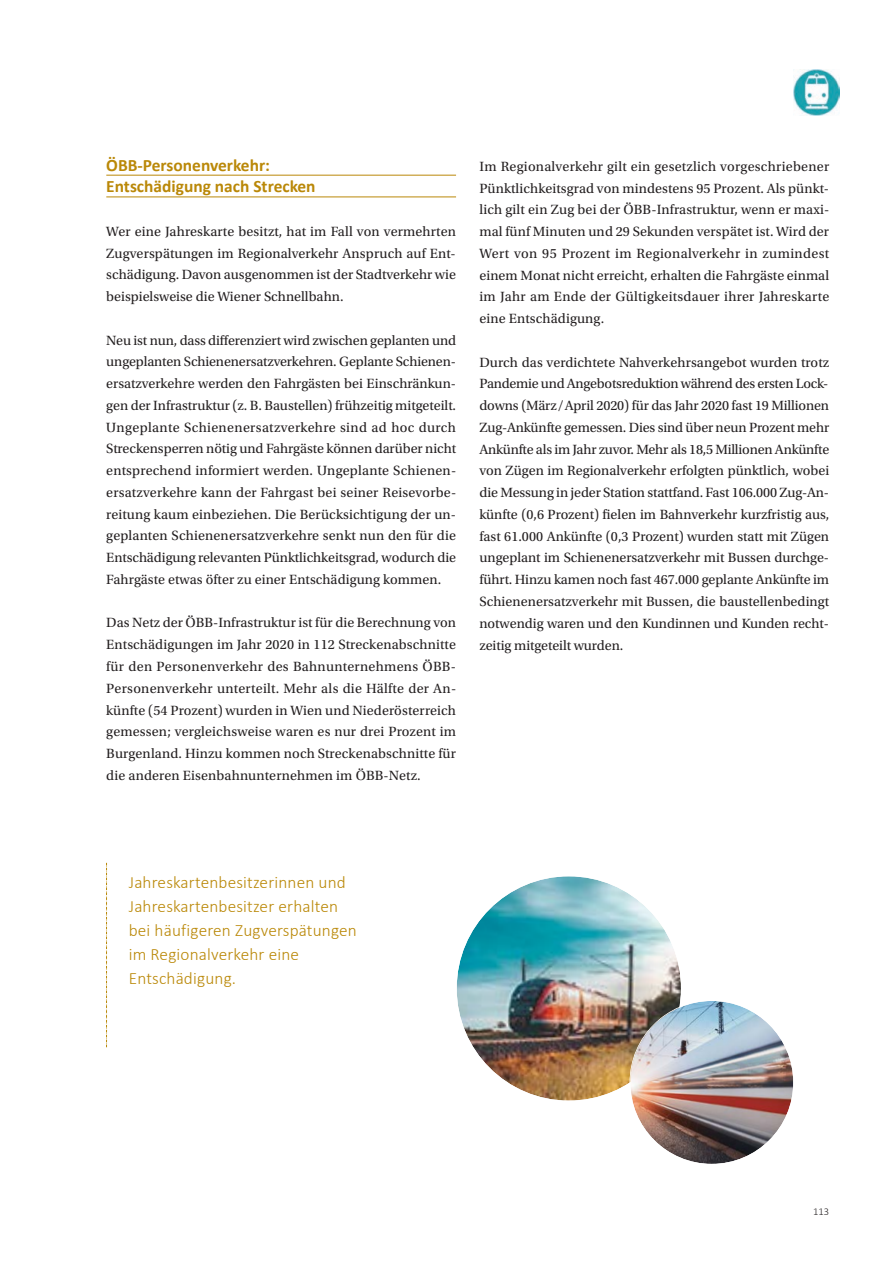
<style>
.page{position:relative;width:893px;height:1263px;background:#fff}
.page>*{position:absolute;margin:0;border:0;box-sizing:border-box;transform-origin:0 0}
.t1{font:700 17.4px "Calibri";color:#ba8808}
.t2{font:300 17.25px "Calibri";letter-spacing:.01em;color:#ba8808}
.t3{font:14.1px/21.8px "Utopia Std";letter-spacing:.005em;color:#231f20;text-align:justify}
.t4{font:300 10.5px "Calibri";color:#231f20}
</style>
<div class="page">
<hr style="left:106px;top:175px;width:350px;height:1px;background:#ba8808">
<hr style="left:106px;top:197px;width:350px;height:1px;background:#ba8808">
<img style="left:794px;top:70px;width:45px;height:45px">
<svg style="left:106px;top:863px;width:1px;height:184px"></svg>
<img style="left:457px;top:876px;width:224px;height:224px;border-radius:50%">
<img style="left:630px;top:1001px;width:163px;height:163px;border-radius:50%">
<p class="t1" style="left:106px;top:158px;width:165px">ÖBB‐Personenverkehr:</p>
<p class="t1" style="left:106px;top:179px;width:211px">Entschädigung nach Strecken</p>
<p class="t3" style="left:106px;top:222px;width:351px">Wer eine Jahreskarte besitzt, hat im Fall von vermehrten Zugverspätungen im Regionalverkehr Anspruch auf Ent&shy;schädigung. Davon ausgenommen ist der Stadtverkehr wie beispielsweise die Wiener Schnellbahn.</p>
<p class="t3" style="left:106px;top:330px;width:351px">Neu ist nun, dass differenziert wird zwischen geplanten und ungeplanten Schienenersatzverkehren. Geplante Schienen&shy;ersatzverkehre werden den Fahrgästen bei Einschränkun&shy;gen der Infrastruktur (z. B. Baustellen) frühzeitig mitgeteilt.<br>Ungeplante Schienenersatzverkehre sind ad hoc durch Streckensperren nötig und Fahrgäste können darüber nicht entsprechend informiert werden. Ungeplante Schienen - ersatzverkehre kann der Fahrgast bei seiner Reisevorbe&shy;reitung kaum einbeziehen. Die Berücksichtigung der un&shy;geplanten Schienenersatzverkehre senkt nun den für die Entschädigung relevanten Pünktlichkeitsgrad, wodurch die Fahrgäste etwas öfter zu einer Entschädigung kommen.</p>
<p class="t3" style="left:106px;top:613px;width:351px">Das Netz der ÖBB-Infrastruktur ist für die Berechnung von Entschädigungen im Jahr 2020 in 112 Streckenabschnitte für den Personenverkehr des Bahnunternehmens ÖBB-Personenverkehr unterteilt. Mehr als die Hälfte der An&shy;künfte (54 Prozent) wurden in Wien und Niederösterreich gemessen; vergleichsweise waren es nur drei Prozent im Burgenland. Hinzu kommen noch Streckenabschnitte für die anderen Eisenbahnunternehmen im ÖBB-Netz.</p>
<p class="t3" style="left:479px;top:157px;width:351px">Im Regionalverkehr gilt ein gesetzlich vorgeschriebener Pünktlichkeitsgrad von mindestens 95 Prozent. Als pünkt&shy;lich gilt ein Zug bei der ÖBB-Infrastruktur, wenn er maxi&shy;mal fünf Minuten und 29 Sekunden verspätet ist. Wird der Wert von 95 Prozent im Regionalverkehr in zumindest einem Monat nicht erreicht, erhalten die Fahrgäste einmal im Jahr am Ende der Gültigkeitsdauer ihrer Jahreskarte eine Entschädigung.</p>
<p class="t3" style="left:479px;top:352px;width:351px">Durch das verdichtete Nahverkehrsangebot wurden trotz Pandemie und Angebotsreduktion während des ersten Lock&shy;downs (März/April 2020) für das Jahr 2020 fast 19 Millionen Zug-Ankünfte gemessen. Dies sind über neun Prozent mehr Ankünfte als im Jahr zuvor. Mehr als 18,5 Millionen Ankünfte von Zügen im Regionalverkehr erfolgten pünktlich, wobei die Messung in jeder Station stattfand. Fast 106.000 Zug-An&shy;künfte (0,6 Prozent) fielen im Bahnverkehr kurzfristig aus, fast 61.000 Ankünfte (0,3 Prozent) wurden statt mit Zügen ungeplant im Schienenersatzverkehr mit Bussen durchge&shy;führt. Hinzu kamen noch fast 467.000 geplante Ankünfte im Schienenersatzverkehr mit Bussen, die baustellenbedingt notwendig waren und den Kundinnen und Kunden recht&shy;zeitig mitgeteilt wurden.</p>
<p class="t2" style="left:129px;top:875px;width:219px">Jahreskartenbesitzerinnen und</p>
<p class="t2" style="left:129px;top:899px;width:211px">Jahreskartenbesitzer erhalten</p>
<p class="t2" style="left:129px;top:923px;width:230px">bei häufigeren Zugverspätungen</p>
<p class="t2" style="left:129px;top:947px;width:172px">im Regionalverkehr eine</p>
<p class="t2" style="left:129px;top:970px;width:109px">Entschädigung.</p>
<p class="t4" style="left:813px;top:1207px;width:17px">113</p>
</div>
